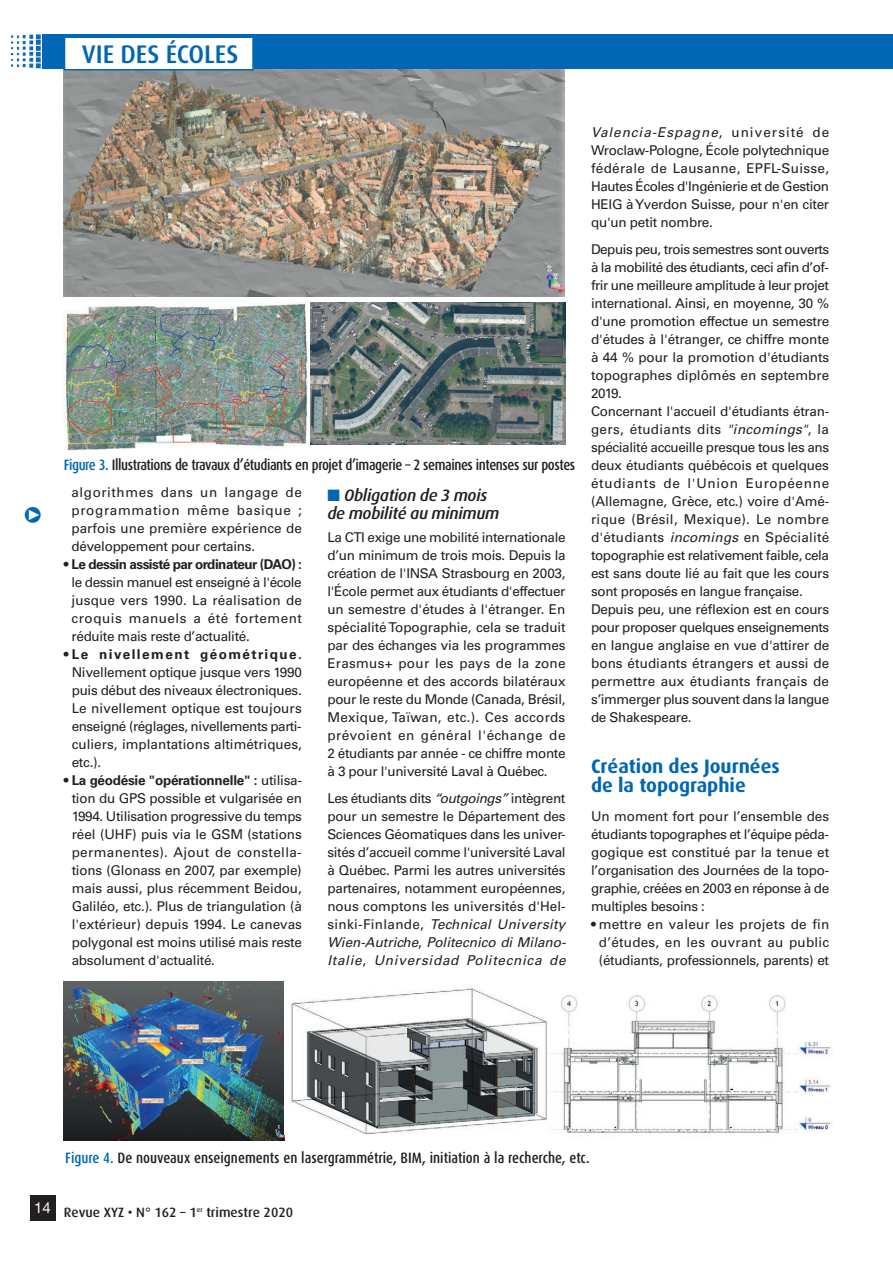
<style>
.page{position:relative;width:893px;height:1263px;background:#fff}
.page>*{position:absolute;margin:0;border:0;box-sizing:border-box;transform-origin:0 0}
.t1{font:500 25.5px "Dax";color:#0166b3}
.t2{font:700 19.5px/19.5px "Dax";color:#0166b3}
.t3{font:italic 500 16.5px/18px "Dax";letter-spacing:-.015em;color:#231f20;text-align:center}
.t4{font:500 15px "Dax Condensed";letter-spacing:-.03em;color:#231f20}
.t5{font:500 15px "Dax Condensed";color:#231f20}
.t6{font:15px "Helvetica Neue LT Std";color:#fff}
.t7{font:13.5px/18px "Univers LT Std";letter-spacing:-.02em;color:#231f20;text-align:justify}
.t8{font:13.5px/18px "Univers LT Std";letter-spacing:.015em;color:#231f20;text-align:center}
.t9{font:700 13.5px "Univers LT Std";letter-spacing:-.04em;color:#231f20}
.t10{font:500 13.5px "Dax";color:#231f20}
.t11{font:700 13.5px "Univers LT Std";letter-spacing:.11em;color:#231f20}
.s1{color:#0166b3}
.s2{font-weight:700}
.s3{font-style:italic}
</style>
<div class="page">
<div style="left:30px;top:1195px;width:25px;height:25px;background:#231f20"></div>
<img style="left:64px;top:68px;width:500px;height:229px">
<img style="left:11px;top:34px;width:30px;height:35px">
<div style="left:43px;top:34px;width:850px;height:34px;background:#0166b3"></div>
<img style="left:64px;top:982px;width:221px;height:159px">
<img style="left:291px;top:987px;width:257px;height:147px">
<img style="left:550px;top:995px;width:283px;height:139px">
<div style="left:64px;top:36px;width:190px;height:34px;background:#fff;border:2px solid #0166b3"></div>
<img style="left:64px;top:302px;width:244px;height:149px">
<img style="left:310px;top:302px;width:256px;height:143px">
<h1 class="t1" style="left:82px;top:39px;width:158px">VIE DES ÉCOLES</h1>
<p class="t4" style="left:64px;top:456px;width:513px"><span class="s1">Figure 3.</span> Illustrations de travaux d’étudiants en projet d’imagerie – 2 semaines intenses sur postes</p>
<p class="t7" style="left:72px;top:483px;width:232px">algorithmes dans un langage de programmation même basique ; parfois une première expérience de développement pour certains.</p>
<p class="t9" style="left:64px;top:556px;width:240px">• Le dessin assisté par ordinateur (DAO) :</p>
<p class="t7" style="left:72px;top:573px;width:232px">le dessin manuel est enseigné à l'école jusque vers 1990. La réalisation de croquis manuels a été fortement réduite mais reste d’actualité.</p>
<p class="t11" style="left:64px;top:646px;width:239px">• Le nivellement géométrique.</p>
<p class="t7" style="left:72px;top:663px;width:232px">Nivellement optique jusque vers 1990 puis début des niveaux électroniques.<br>Le nivellement optique est toujours enseigné (réglages, nivellements parti&shy;culiers, implantations altimétriques, etc.).</p>
<p class="t7" style="left:72px;top:771px;width:232px;text-indent:-8px"><span class="s2">• La géodésie "opérationnelle" :</span> utilisa&shy;tion du GPS possible et vulgarisée en 1994. Utilisation progressive du temps réel (UHF) puis via le GSM (stations permanentes). Ajout de constella&shy;tions (Glonass en 2007, par exemple) mais aussi, plus récemment Beidou, Galiléo, etc.). Plus de triangulation (à l'extérieur) depuis 1994. Le canevas polygonal est moins utilisé mais reste absolument d'actualité.</p>
<p class="t3" style="left:327px;top:487px;width:173px">Obligation de 3 mois<br>de mobilité au minimum</p>
<p class="t7" style="left:327px;top:528px;width:240px">La CTI exige une mobilité internationale d’un minimum de trois mois. Depuis la création de l'INSA Strasbourg en 2003, l'École permet aux étudiants d'effectuer un semestre d'études à l'étranger. En spécialité Topographie, cela se traduit par des échanges via les programmes Erasmus+ pour les pays de la zone européenne et des accords bilatéraux pour le reste du Monde (Canada, Brésil, Mexique, Taïwan, etc.). Ces accords prévoient en général l'échange de 2 étudiants par année - ce chiffre monte à 3 pour l'université Laval à Québec.</p>
<p class="t7" style="left:327px;top:789px;width:240px">Les étudiants dits <span class="s3">“outgoings”</span> intègrent pour un semestre le Département des Sciences Géomatiques dans les univer&shy;sités d’accueil comme l'université Laval à Québec. Parmi les autres universités partenaires, notamment européennes, nous comptons les universités d'Hel&shy;sinki-Finlande, <span class="s3">Technical University Wien-Autriche</span>, <span class="s3">Politecnico di Milano-Italie</span>, <span class="s3">Universidad Politecnica de</span></p>
<p class="t7" style="left:591px;top:123px;width:240px"><span class="s3">Valencia-Espagne</span>, université de Wroclaw-Pologne, École polytechnique fédérale de Lausanne, EPFL-Suisse, Hautes Écoles d'Ingénierie et de Gestion HEIG à Yverdon Suisse, pour n'en citer qu'un petit nombre.</p>
<p class="t7" style="left:591px;top:240px;width:240px;text-align:left">Depuis peu, trois semestres sont ouverts à la mobilité des étudiants, ceci afin d’of&shy;frir une meilleure amplitude à leur projet international. Ainsi, en moyenne, 30 % d'une promotion effectue un semestre d'études à l'étranger, ce chiffre monte à 44 % pour la promotion d'étudiants topographes diplômés en septembre 2019.<br>Concernant l'accueil d'étudiants étran&shy;gers, étudiants dits <span class="s3">"incomings"</span>, la spécialité accueille presque tous les ans deux étudiants québécois et quelques étudiants de l'Union Européenne (Allemagne, Grèce, etc.) voire d'Amé&shy;rique (Brésil, Mexique). Le nombre d'étudiants <span class="s3">incomings</span> en Spécialité topographie est relativement faible, cela est sans doute lié au fait que les cours sont proposés en langue française.<br>Depuis peu, une réflexion est en cours pour proposer quelques enseignements en langue anglaise en vue d'attirer de bons étudiants étrangers et aussi de permettre aux étudiants français de s’immerger plus souvent dans la langue de Shakespeare.</p>
<h2 class="t2" style="left:591px;top:756px;width:190px">Création des Journées de la topographie</h2>
<p class="t7" style="left:591px;top:807px;width:240px">Un moment fort pour l’ensemble des étudiants topographes et l’équipe péda&shy;gogique est constitué par la tenue et l’organisation des Journées de la topo&shy;graphie, créées en 2003 en réponse à de multiples besoins :</p>
<p class="t8" style="left:591px;top:915px;width:240px">• mettre en valeur les projets de fin d’études, en les ouvrant au public (étudiants, professionnels, parents) et</p>
<p class="t5" style="left:65px;top:1149px;width:526px"><span class="s1">Figure 4.</span> De nouveaux enseignements en lasergrammétrie, BIM, initiation à la recherche, etc.</p>
<p class="t6" style="left:34px;top:1199px;width:18px">14</p>
<p class="t10" style="left:64px;top:1205px;width:231px">Revue XYZ • N° 162 – 1<sup>er</sup> trimestre 2020</p>
</div>
